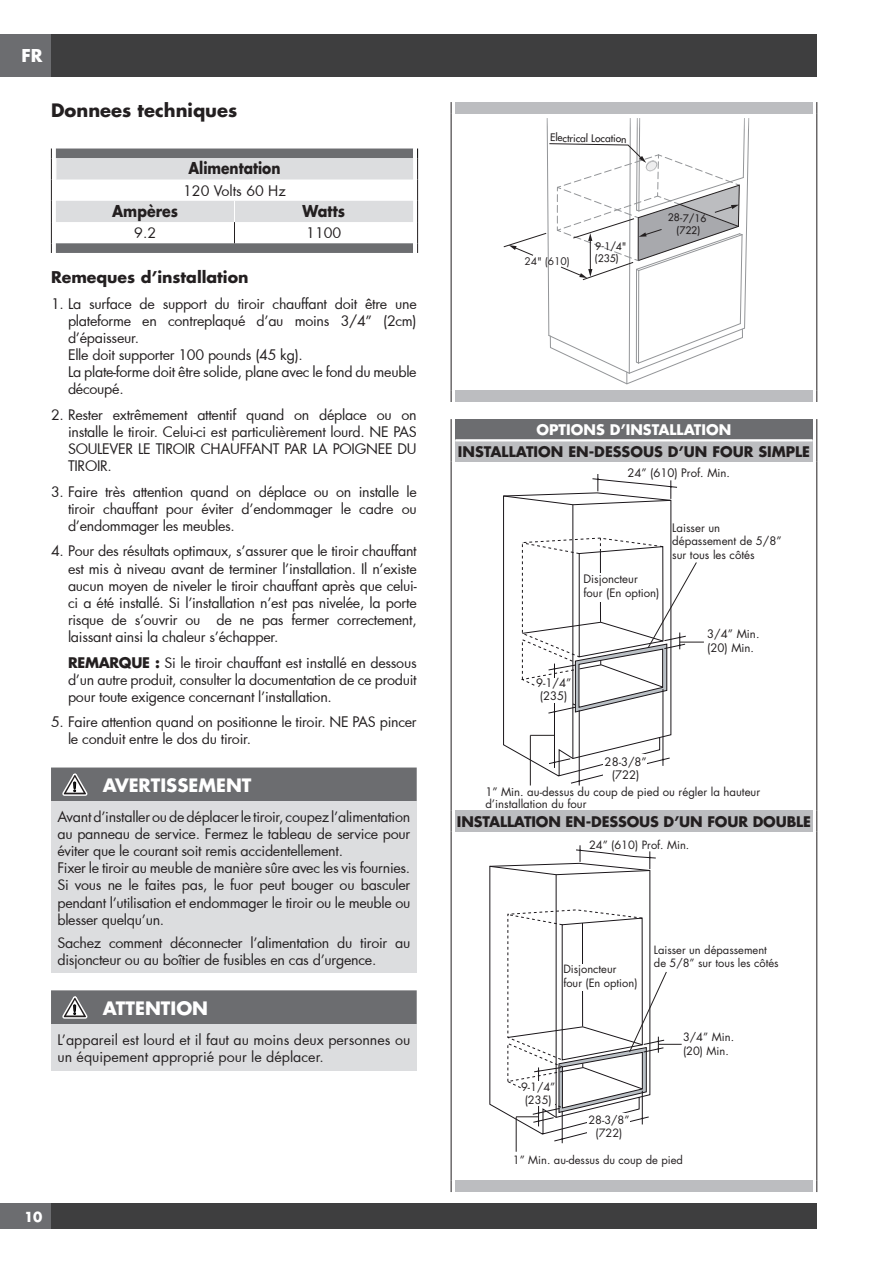
<style>
.page{position:relative;width:893px;height:1263px;background:#fff}
.page>*{position:absolute;margin:0;border:0;box-sizing:border-box;transform-origin:0 0}
.t1{font:700 18px "Futura Std";color:#fff}
.t2{font:700 18px "Futura Std";color:#231f20}
.t3{font:700 17.25px "Futura Std";color:#fff}
.t4{font:700 15.9px "Futura Std";color:#231f20;scale:.87 1}
.t5{font:700 15.9px "Futura Std";color:#231f20;scale:.89 1}
.t6{font:700 15.75px "Futura Std";color:#231f20}
.t7{font:14.25px/17.1px "Futura";letter-spacing:-.02em;color:#231f20}
.t8{font:14.25px/17.1px "Futura";color:#231f20}
.t9{font:700 14.25px "Futura Std";letter-spacing:-.01em;color:#231f20}
.t10{font:700 14.25px "Futura Std";color:#fff}
.t11{font:700 13.5px "Futura Std";color:#fff}
.t12{font:11.4px/13.6px "Futura";color:#231f20}
.t13{font:11.1px/13.4px "Futura";color:#231f20}
.t14{font:10.2px/12.3px "Futura";color:#231f20}
.t15{font:10.2px "Futura";color:#231f20}
.s1{font-family:"Futura Std";font-weight:700}
</style>
<div class="page">
<div style="left:0;top:34px;width:51px;height:43px;background:#6c6d70"></div>
<div style="left:51px;top:34px;width:765px;height:43px;background:#3e3e3f"></div>
<div style="left:0;top:1203px;width:51px;height:26px;background:#6c6d70"></div>
<div style="left:51px;top:1203px;width:765px;height:26px;background:#3e3e3f"></div>
<svg style="left:51px;top:149px;width:367px;height:104px"></svg>
<div style="left:51px;top:801px;width:366px;height:172px;background:#dcdddf"></div>
<div style="left:51px;top:767px;width:366px;height:34px;background:#6c6d70"></div>
<div style="left:51px;top:1024px;width:366px;height:46px;background:#dcdddf"></div>
<div style="left:51px;top:990px;width:366px;height:34px;background:#6c6d70"></div>
<svg style="left:451px;top:102px;width:1px;height:12px"></svg>
<svg style="left:816px;top:102px;width:1px;height:12px"></svg>
<hr style="left:451px;top:114px;width:1px;height:276px;background:#231f20">
<hr style="left:816px;top:114px;width:1px;height:276px;background:#231f20">
<svg style="left:451px;top:390px;width:1px;height:12px"></svg>
<svg style="left:816px;top:390px;width:1px;height:12px"></svg>
<div style="left:455px;top:102px;width:358px;height:12px;background:#bcbdc0"></div>
<svg style="left:503px;top:118px;width:247px;height:266px"></svg>
<div style="left:455px;top:390px;width:358px;height:12px;background:#bcbdc0"></div>
<hr style="left:451px;top:419px;width:1px;height:43px;background:#231f20">
<hr style="left:816px;top:419px;width:1px;height:43px;background:#231f20">
<hr style="left:451px;top:462px;width:1px;height:348px;background:#231f20">
<hr style="left:816px;top:462px;width:1px;height:348px;background:#231f20">
<svg style="left:451px;top:810px;width:1px;height:21px"></svg>
<svg style="left:816px;top:810px;width:1px;height:21px"></svg>
<hr style="left:451px;top:831px;width:1px;height:349px;background:#231f20">
<hr style="left:816px;top:831px;width:1px;height:349px;background:#231f20">
<svg style="left:451px;top:1180px;width:1px;height:12px"></svg>
<svg style="left:816px;top:1180px;width:1px;height:12px"></svg>
<div style="left:455px;top:419px;width:358px;height:21px;background:#6c6d70"></div>
<div style="left:455px;top:440px;width:358px;height:22px;background:#bcbdc0"></div>
<hr style="left:455px;top:439px;width:358px;height:2px;background:#fff">
<svg style="left:503px;top:505px;width:169px;height:272px"></svg>
<hr style="left:554px;top:664px;width:1px;height:104px;background:#1a161a">
<svg style="left:503px;top:474px;width:174px;height:31px"></svg>
<svg style="left:549px;top:758px;width:121px;height:26px"></svg>
<hr style="left:572px;top:505px;width:1px;height:253px;background:#1a161a">
<div style="left:603px;top:754px;width:44px;height:23px;background:#fff"></div>
<hr style="left:530px;top:735px;width:1px;height:50px;background:#231f20">
<svg style="left:530px;top:735px;width:24px;height:1px"></svg>
<hr style="left:663px;top:689px;width:1px;height:77px;background:#1a161a">
<hr style="left:579px;top:710px;width:1px;height:75px;background:#1a161a">
<svg style="left:520px;top:537px;width:184px;height:176px"></svg>
<div style="left:455px;top:810px;width:358px;height:21px;background:#bcbdc0"></div>
<hr style="left:562px;top:1111px;width:1px;height:32px;background:#1a161a">
<hr style="left:516px;top:1117px;width:1px;height:35px;background:#231f20">
<svg style="left:489px;top:845px;width:193px;height:296px"></svg>
<div style="left:587px;top:1113px;width:42px;height:26px;background:#fff"></div>
<div style="left:522px;top:1081px;width:32px;height:25px;background:#fff"></div>
<div style="left:455px;top:1180px;width:358px;height:12px;background:#bcbdc0"></div>
<p class="t3" style="left:21px;top:44px;width:23px">FR</p>
<p class="t2" style="left:51px;top:98px;width:188px">Donnees techniques</p>
<p class="t4" style="left:188px;top:158px;width:108px">Alimentation</p>
<p class="t8" style="left:183px;top:182px;width:104px">120 Volts 60 Hz</p>
<p class="t5" style="left:112px;top:200px;width:76px">Ampères</p>
<p class="t5" style="left:302px;top:200px;width:49px">Watts</p>
<p class="t7" style="left:134px;top:224px;width:23px">9.2</p>
<p class="t7" style="left:306px;top:224px;width:37px">1100</p>
<p class="t6" style="left:51px;top:267px;width:199px">Remeques d’installation</p>
<p class="t7" style="left:68px;top:295px;width:350px;text-indent:-17px">1. La surface de support du tiroir chauffant doit être une plateforme en contreplaqué d’au moins 3/4” (2cm) d’épaisseur.<br>Elle doit supporter 100 pounds (45 kg).<br>La plate-forme doit être solide, plane avec le fond du meuble découpé.</p>
<p class="t7" style="left:68px;top:406px;width:350px;text-align:justify;text-indent:-17px">2. Rester extrêmement attentif quand on déplace ou on installe le tiroir. Celui-ci est particulièrement lourd. NE PAS SOULEVER LE TIROIR CHAUFFANT PAR LA POIGNEE DU TIROIR.</p>
<p class="t7" style="left:68px;top:483px;width:350px;text-align:justify;text-indent:-17px">3. Faire très attention quand on déplace ou on installe le tiroir chauffant pour éviter d’endommager le cadre ou d’endommager les meubles.</p>
<p class="t7" style="left:68px;top:542px;width:350px;text-align:justify;text-indent:-17px">4. Pour des résultats optimaux, s’assurer que le tiroir chauffant est mis à niveau avant de terminer l’installation. Il n’existe aucun moyen de niveler le tiroir chauffant après que celui&shy;ci a été installé. Si l’installation n’est pas nivelée, la porte risque de s’ouvrir ou de ne pas fermer correctement, laissant ainsi la chaleur s’échapper.</p>
<p class="t7" style="left:68px;top:653px;width:350px;text-align:justify"><span class="s1">REMARQUE :</span> Si le tiroir chauffant est installé en dessous d’un autre produit, consulter la documentation de ce produit pour toute exigence concernant l’installation.</p>
<p class="t7" style="left:68px;top:713px;width:350px;text-indent:-17px">5. Faire attention quand on positionne le tiroir. NE PAS pincer le conduit entre le dos du tiroir.</p>
<p class="t1" style="left:103px;top:773px;width:150px">AVERTISSEMENT</p>
<p class="t7" style="left:57px;top:808px;width:354px">Avant d’installer ou de déplacer le tiroir, coupez l’alimentation au panneau de service. Fermez le tableau de service pour éviter que le courant soit remis accidentellement.<br>Fixer le tiroir au meuble de manière sûre avec les vis fournies.<br>Si vous ne le faites pas, le fuor peut bouger ou basculer pendant l’utilisation et endommager le tiroir ou le meuble ou blesser quelqu’un.</p>
<p class="t7" style="left:57px;top:934px;width:354px">Sachez comment déconnecter l’alimentation du tiroir au disjoncteur ou au boîtier de fusibles en cas d’urgence.</p>
<p class="t1" style="left:103px;top:996px;width:107px">ATTENTION</p>
<p class="t8" style="left:57px;top:1031px;width:354px">L’appareil est lourd et il faut au moins deux personnes ou un équipement approprié pour le déplacer.</p>
<p class="t11" style="left:24px;top:1208px;width:20px">10</p>
<p class="t14" style="left:550px;top:131px;width:78px;rotate:1deg">Electrical Location</p>
<p class="t15" style="left:524px;top:254px;width:47px">24" (610)</p>
<p class="t14" style="left:595px;top:240px;width:33px;rotate:1deg">9-1/4" (235)</p>
<p class="t14" style="left:668px;top:211px;width:40px;text-align:center;rotate:1deg">28-7/16 (722)</p>
<p class="t10" style="left:537px;top:420px;width:196px">OPTIONS D’INSTALLATION</p>
<p class="t9" style="left:458px;top:443px;width:354px">INSTALLATION EN-DESSOUS D’UN FOUR SIMPLE</p>
<p class="t12" style="left:627px;top:465px;width:104px">24” (610) Prof. Min.</p>
<p class="t12" style="left:583px;top:572px;width:77px">Disjoncteur four (En option)</p>
<p class="t12" style="left:536px;top:675px;width:37px;text-align:center">9-1/4” (235)</p>
<p class="t12" style="left:672px;top:520px;width:111px">Laisser un dépassement de 5/8” sur tous les côtés</p>
<p class="t12" style="left:707px;top:627px;width:54px">3/4” Min. (20) Min.</p>
<p class="t12" style="left:605px;top:754px;width:44px;text-align:center">28-3/8” (722)</p>
<p class="t12" style="left:485px;top:786px;width:276px;line-height:11.4px">1” Min. au-dessus du coup de pied ou régler la hauteur d’installation du four</p>
<p class="t9" style="left:457px;top:812px;width:355px">INSTALLATION EN-DESSOUS D’UN FOUR DOUBLE</p>
<p class="t13" style="left:589px;top:838px;width:102px">24” (610) Prof. Min.</p>
<p class="t13" style="left:563px;top:962px;width:76px">Disjoncteur four (En option)</p>
<p class="t13" style="left:521px;top:1080px;width:36px;text-align:center">9-1/4” (235)</p>
<p class="t13" style="left:588px;top:1113px;width:43px;text-align:center">28-3/8” (722)</p>
<p class="t13" style="left:654px;top:943px;width:126px">Laisser un dépassement de 5/8” sur tous les côtés</p>
<p class="t13" style="left:683px;top:1030px;width:53px">3/4” Min. (20) Min.</p>
<p class="t13" style="left:513px;top:1153px;width:171px">1” Min. au-dessus du coup de pied</p>
</div>
